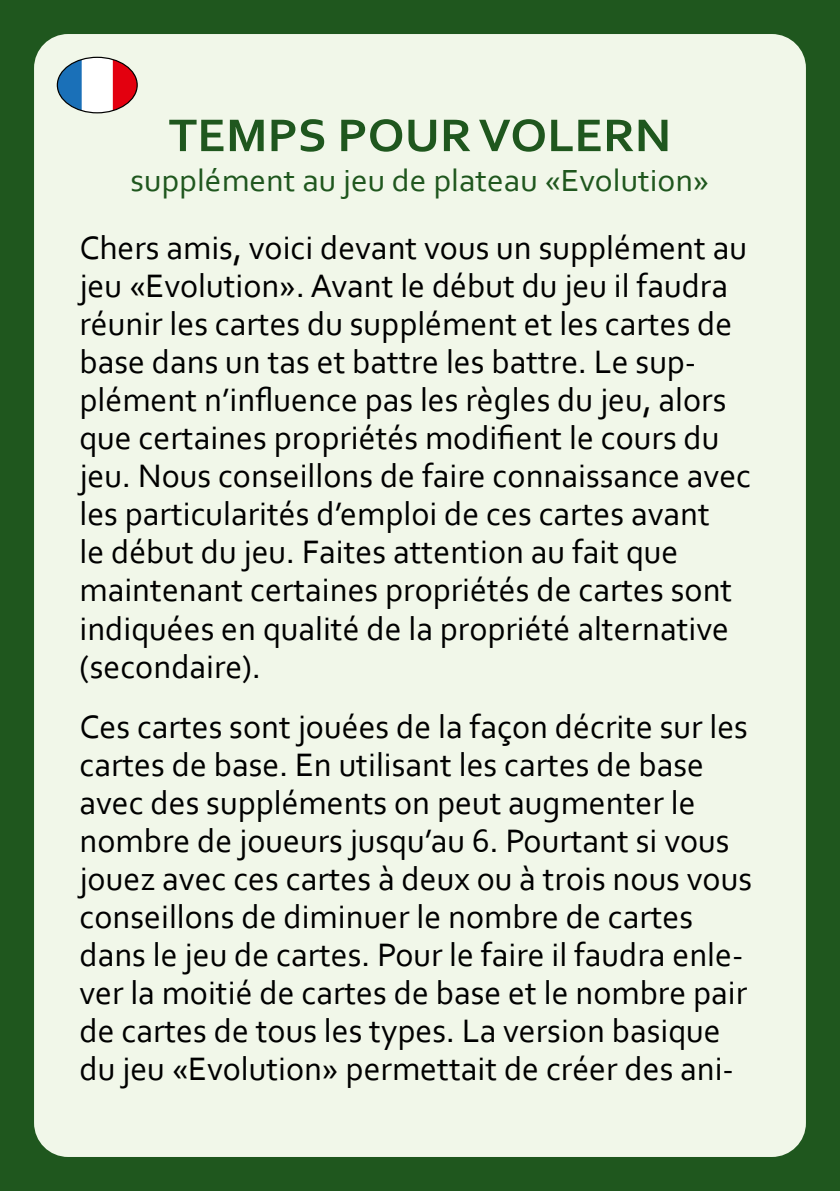
<style>
.page{position:relative;width:840px;height:1191px;background:#fff}
.page>*{position:absolute;margin:0;border:0;box-sizing:border-box;transform-origin:0 0}
.t1{font:700 48px "Corbel";color:#1f571e;scale:1.05 1}
.t2{font:34px/38px "Corbel";color:#000}
.t3{font:32px "Corbel";color:#1f571e;scale:1.05 1}
</style>
<div class="page">
<div style="left:0;top:0;width:839px;height:1191px;background:#1f571e"></div>
<div style="left:34px;top:34px;width:771px;height:1123px;background:#f1f7e9;border-radius:34px"></div>
<svg style="left:57px;top:57px;width:81px;height:56px"></svg>
<h1 class="t1" style="left:168px;top:105px;width:480px">TEMPS POUR VOLERN</h1>
<p class="t3" style="left:130px;top:161px;width:552px">supplément au jeu de plateau «Evolution»</p>
<p class="t2" style="left:79px;top:228px;width:672px">Chers amis, voici devant vous un supplément au jeu «Evolution». Avant le début du jeu il faudra réunir les cartes du supplément et les cartes de base dans un tas et battre les battre. Le sup&shy;plément n’influence pas les règles du jeu, alors que certaines propriétés modifient le cours du jeu. Nous conseillons de faire connaissance avec les particularités d’emploi de ces cartes avant<br>le début du jeu. Faites attention au fait que maintenant certaines propriétés de cartes sont indiquées en qualité de la propriété alternative (secondaire).</p>
<p class="t2" style="left:79px;top:707px;width:673px">Ces cartes sont jouées de la façon décrite sur les cartes de base. En utilisant les cartes de base avec des suppléments on peut augmenter le nombre de joueurs jusqu’au 6. Pourtant si vous jouez avec ces cartes à deux ou à trois nous vous conseillons de diminuer le nombre de cartes dans le jeu de cartes. Pour le faire il faudra enle&shy;ver la moitié de cartes de base et le nombre pair de cartes de tous les types. La version basique du jeu «Evolution» permettait de créer des ani-</p>
</div>
